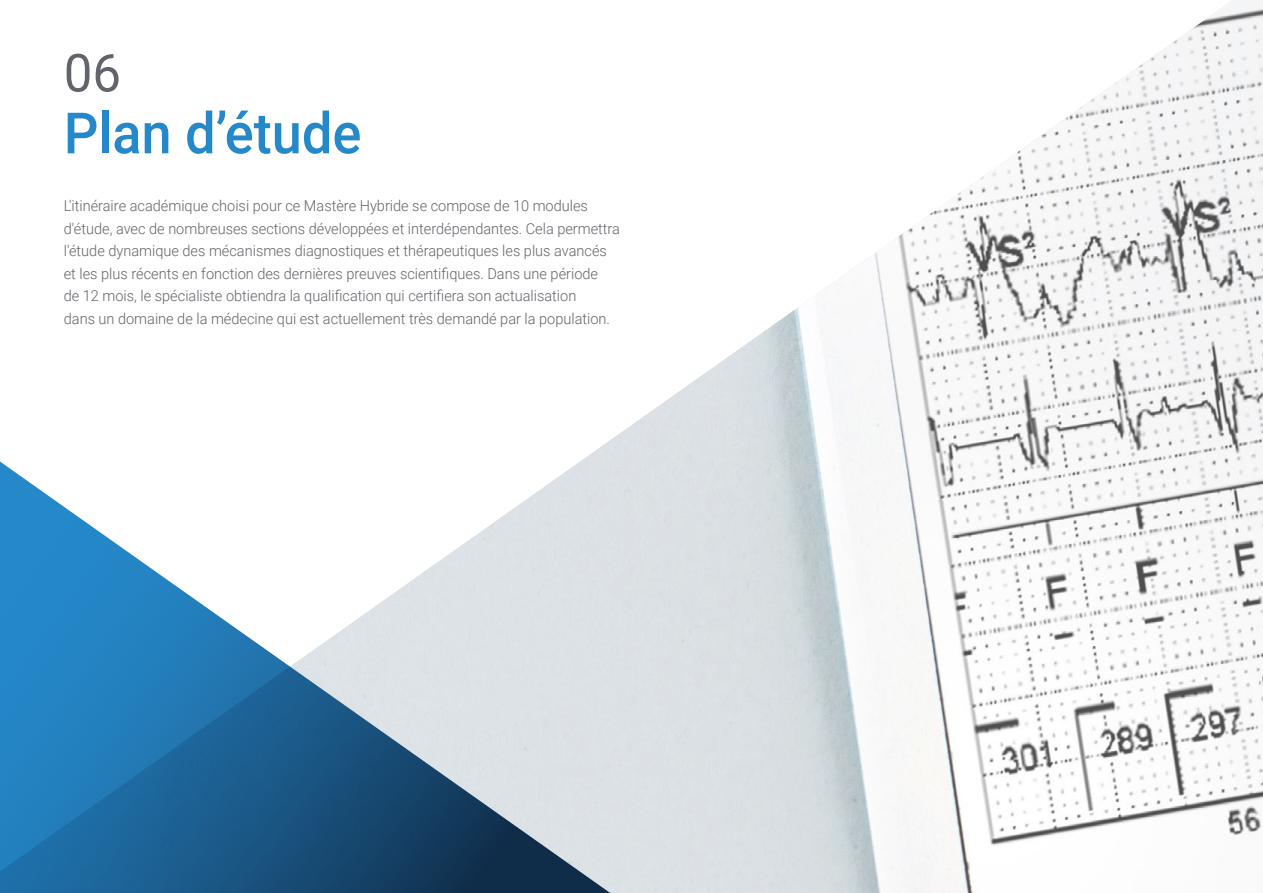
<style>
.page{position:relative;width:1263px;height:893px;background:#fff}
.page>*{position:absolute;margin:0;border:0;box-sizing:border-box;transform-origin:0 0}
.t1{font:500 57px "Roboto";color:#2488c9;scale:.95 1}
.t2{font:52.5px "Roboto";color:#61646a}
.t3{font:300 15px/22.5px "Roboto";color:#61646a}
</style>
<div class="page">
<img style="left:602px;top:0;width:661px;height:893px">
<svg style="left:0;top:446px;width:640px;height:447px"></svg>
<h2 class="t2" style="left:64px;top:36px;width:59px">06</h2>
<h1 class="t1" style="left:64px;top:93px;width:315px">Plan d’étude</h1>
<p class="t3" style="left:64px;top:194px;width:558px">L'itinéraire académique choisi pour ce Mastère Hybride se compose de 10 modules d'étude, avec de nombreuses sections développées et interdépendantes. Cela permettra l'étude dynamique des mécanismes diagnostiques et thérapeutiques les plus avancés et les plus récents en fonction des dernières preuves scientifiques. Dans une période<br>de 12 mois, le spécialiste obtiendra la qualification qui certifiera son actualisation<br>dans un domaine de la médecine qui est actuellement très demandé par la population.</p>
</div>
